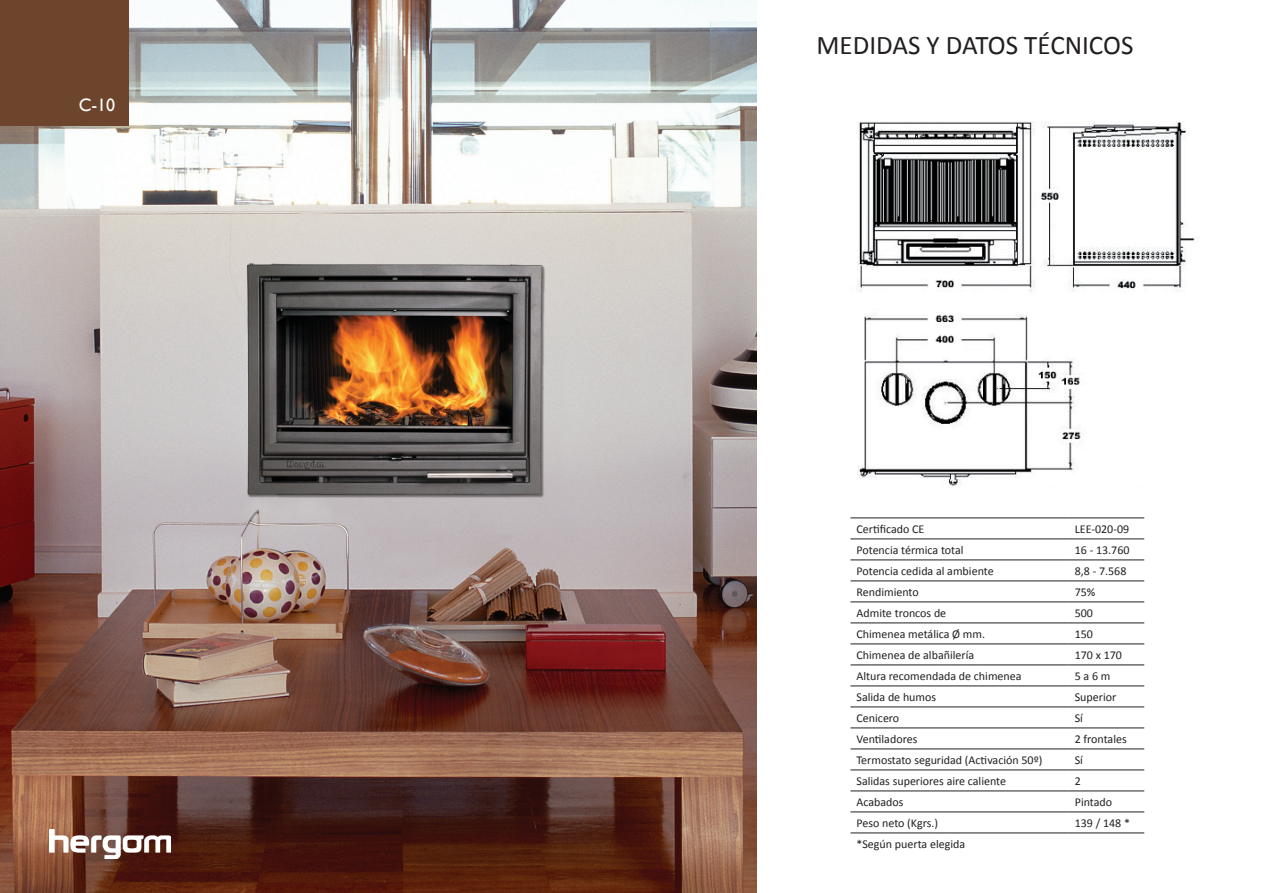
<style>
.page{position:relative;width:1263px;height:893px;background:#fff}
.page>*{position:absolute;margin:0;border:0;box-sizing:border-box;transform-origin:0 0}
.t1{font:27px "Calibri";color:#231f20}
.t2{font:18px "Gill Sans";color:#fff}
.t3{font:12px "Calibri";color:#231f20}
</style>
<div class="page">
<img style="left:0;top:0;width:757px;height:893px">
<hr style="left:850px;top:518px;width:219px;height:1px;background:#231f20">
<hr style="left:1069px;top:518px;width:75px;height:1px;background:#231f20">
<hr style="left:850px;top:539px;width:219px;height:1px;background:#231f20">
<hr style="left:1069px;top:539px;width:75px;height:1px;background:#231f20">
<hr style="left:850px;top:560px;width:219px;height:1px;background:#231f20">
<hr style="left:1069px;top:560px;width:75px;height:1px;background:#231f20">
<hr style="left:850px;top:581px;width:219px;height:1px;background:#231f20">
<hr style="left:1069px;top:581px;width:75px;height:1px;background:#231f20">
<hr style="left:850px;top:602px;width:219px;height:1px;background:#231f20">
<hr style="left:1069px;top:602px;width:75px;height:1px;background:#231f20">
<hr style="left:850px;top:623px;width:219px;height:1px;background:#231f20">
<hr style="left:1069px;top:623px;width:75px;height:1px;background:#231f20">
<hr style="left:850px;top:644px;width:219px;height:1px;background:#231f20">
<hr style="left:1069px;top:644px;width:75px;height:1px;background:#231f20">
<hr style="left:850px;top:665px;width:219px;height:1px;background:#231f20">
<hr style="left:1069px;top:665px;width:75px;height:1px;background:#231f20">
<hr style="left:850px;top:686px;width:219px;height:1px;background:#231f20">
<hr style="left:1069px;top:686px;width:75px;height:1px;background:#231f20">
<hr style="left:850px;top:707px;width:219px;height:1px;background:#231f20">
<hr style="left:1069px;top:707px;width:75px;height:1px;background:#231f20">
<hr style="left:850px;top:728px;width:219px;height:1px;background:#231f20">
<hr style="left:1069px;top:728px;width:75px;height:1px;background:#231f20">
<hr style="left:850px;top:749px;width:219px;height:1px;background:#231f20">
<hr style="left:1069px;top:749px;width:75px;height:1px;background:#231f20">
<hr style="left:850px;top:770px;width:219px;height:1px;background:#231f20">
<hr style="left:1069px;top:770px;width:75px;height:1px;background:#231f20">
<hr style="left:850px;top:791px;width:219px;height:1px;background:#231f20">
<hr style="left:1069px;top:791px;width:75px;height:1px;background:#231f20">
<hr style="left:850px;top:812px;width:219px;height:1px;background:#231f20">
<hr style="left:1069px;top:812px;width:75px;height:1px;background:#231f20">
<hr style="left:850px;top:833px;width:219px;height:1px;background:#231f20">
<hr style="left:1069px;top:833px;width:75px;height:1px;background:#231f20">
<div style="left:0;top:0;width:129px;height:125px;background:#6d452c"></div>
<img style="left:50px;top:830px;width:120px;height:29px">
<img style="left:857px;top:121px;width:343px;height:365px">
<h2 class="t2" style="left:79px;top:94px;width:38px">C-10</h2>
<h1 class="t1" style="left:816px;top:28px;width:318px">MEDIDAS Y DATOS TÉCNICOS</h1>
<p class="t3" style="left:856px;top:521px;width:69px">Certificado CE</p>
<p class="t3" style="left:1075px;top:521px;width:56px">LEE-020-09</p>
<p class="t3" style="left:856px;top:542px;width:109px">Potencia térmica total</p>
<p class="t3" style="left:1075px;top:542px;width:56px">16 - 13.760</p>
<p class="t3" style="left:856px;top:563px;width:139px">Potencia cedida al ambiente</p>
<p class="t3" style="left:1075px;top:563px;width:53px">8,8 - 7.568</p>
<p class="t3" style="left:856px;top:584px;width:64px">Rendimiento</p>
<p class="t3" style="left:1075px;top:584px;width:22px">75%</p>
<p class="t3" style="left:856px;top:605px;width:91px">Admite troncos de</p>
<p class="t3" style="left:1075px;top:605px;width:20px">500</p>
<p class="t3" style="left:856px;top:626px;width:130px">Chimenea metálica Ø mm.</p>
<p class="t3" style="left:1075px;top:626px;width:20px">150</p>
<p class="t3" style="left:856px;top:647px;width:119px">Chimenea de albañilería</p>
<p class="t3" style="left:1075px;top:647px;width:49px">170 x 170</p>
<p class="t3" style="left:856px;top:668px;width:167px">Altura recomendada de chimenea</p>
<p class="t3" style="left:1075px;top:668px;width:37px">5 a 6 m</p>
<p class="t3" style="left:856px;top:689px;width:81px">Salida de humos</p>
<p class="t3" style="left:1075px;top:689px;width:43px">Superior</p>
<p class="t3" style="left:856px;top:710px;width:44px">Cenicero</p>
<p class="t3" style="left:1075px;top:710px;width:10px">Sí</p>
<p class="t3" style="left:856px;top:731px;width:62px">Ventiladores</p>
<p class="t3" style="left:1075px;top:731px;width:54px">2 frontales</p>
<p class="t3" style="left:856px;top:752px;width:187px">Termostato seguridad (Activación 50º)</p>
<p class="t3" style="left:1075px;top:752px;width:10px">Sí</p>
<p class="t3" style="left:856px;top:773px;width:151px">Salidas superiores aire caliente</p>
<p class="t3" style="left:1075px;top:773px;width:8px">2</p>
<p class="t3" style="left:856px;top:794px;width:49px">Acabados</p>
<p class="t3" style="left:1075px;top:794px;width:39px">Pintado</p>
<p class="t3" style="left:856px;top:815px;width:83px">Peso neto (Kgrs.)</p>
<p class="t3" style="left:1075px;top:815px;width:57px">139 / 148 *</p>
<p class="t3" style="left:856px;top:836px;width:110px">*Según puerta elegida</p>
</div>
